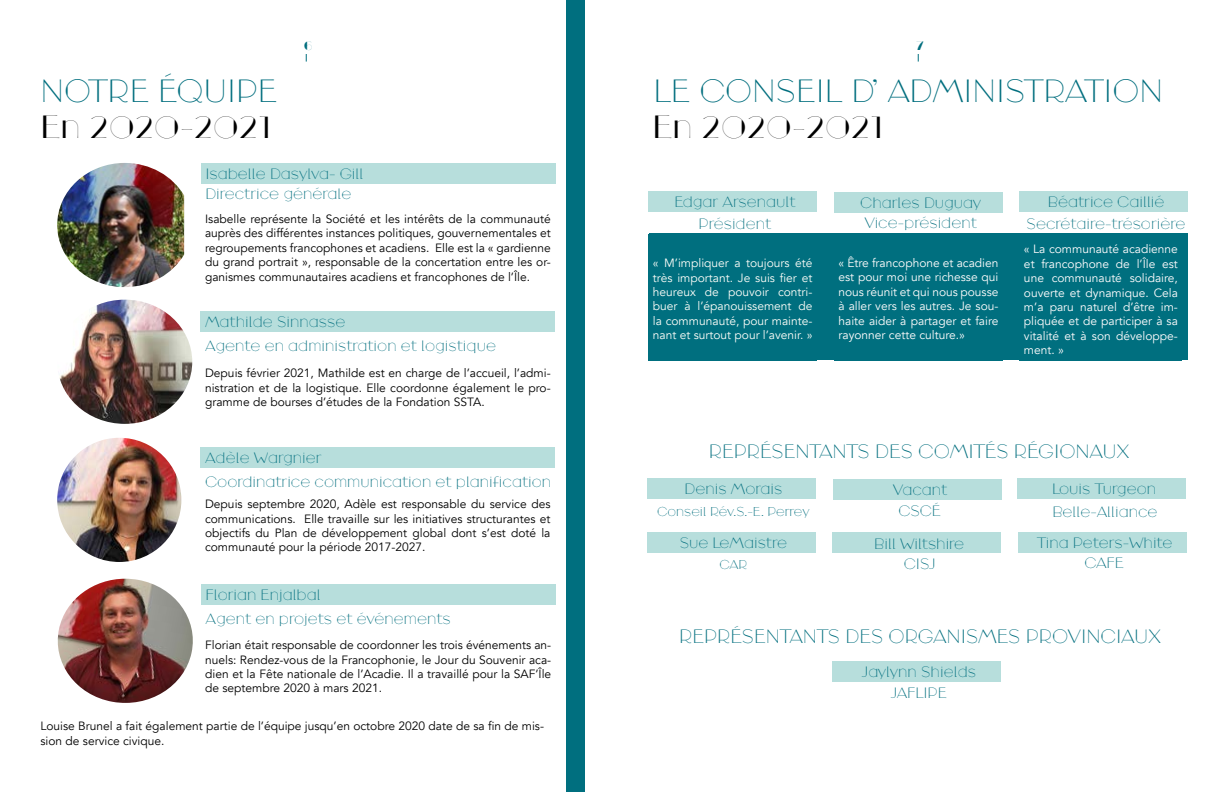
<style>
.page{position:relative;width:1224px;height:792px;background:#fff}
.page>*{position:absolute;margin:0;border:0;box-sizing:border-box;transform-origin:0 0}
.t1{font:30px "Broadacre Thin 1";color:#006e7e}
.t2{font:30px "Broadacre Hairline 2";color:#000}
.t3{font:18px "Broadacre Thin 1";letter-spacing:-.01em;color:#006e7e}
.t4{font:14px/24px "Broadacre Thin 1";color:#006e7e}
.t5{font:12px/14.4px "Avenir";color:#000;text-align:justify}
.t6{font:12px/14.4px "Avenir";color:#fffdfe;text-align:justify}
.t7{font:12px/14.4px "Avenir";color:#fffdfd;text-align:justify}
.t8{font:12px/14.4px "Avenir";color:#fcfdf8;text-align:justify}
.t9{font:12px "Broadacre Thin 1";color:#006e7e}
.t10{font:12px "Broadacre Hairline 3";color:#006e7e}
</style>
<div class="page">
<div style="left:567px;top:0;width:18px;height:792px;background:#006f7f"></div>
<div style="left:649px;top:234px;width:539px;height:126px;background:#006f7f"></div>
<img style="left:57px;top:438px;width:124px;height:124px;border-radius:62px">
<img style="left:57px;top:163px;width:127px;height:124px">
<img style="left:59px;top:300px;width:133px;height:124px">
<img style="left:57px;top:579px;width:136px;height:124px">
<div style="left:201px;top:163px;width:354px;height:21px;background:#b7dedc"></div>
<div style="left:201px;top:311px;width:354px;height:21px;background:#b7dedc"></div>
<div style="left:201px;top:447px;width:354px;height:21px;background:#b7dedc"></div>
<div style="left:201px;top:584px;width:355px;height:21px;background:#b7dedc"></div>
<div style="left:648px;top:192px;width:169px;height:20px;background:#b7dedc"></div>
<div style="left:648px;top:234px;width:169px;height:126px;background:#006f7f"></div>
<div style="left:834px;top:192px;width:169px;height:21px;background:#b7dedc"></div>
<div style="left:1019px;top:192px;width:169px;height:20px;background:#b7dedc"></div>
<div style="left:647px;top:478px;width:168px;height:21px;background:#b7dedc"></div>
<div style="left:833px;top:479px;width:169px;height:21px;background:#b7dedc"></div>
<div style="left:1017px;top:478px;width:169px;height:21px;background:#b7dedc"></div>
<div style="left:647px;top:532px;width:168px;height:21px;background:#b7dedc"></div>
<div style="left:832px;top:533px;width:169px;height:20px;background:#b7dedc"></div>
<div style="left:1018px;top:532px;width:169px;height:21px;background:#b7dedc"></div>
<div style="left:832px;top:661px;width:169px;height:21px;background:#b7dedc"></div>
<h1 class="t1" style="left:40px;top:73px;width:238px">NOTRE ÉQUIPE</h1>
<p class="t10" style="left:304px;top:38px;width:10px">6</p>
<p class="t10" style="left:917px;top:38px;width:9px">7</p>
<h1 class="t1" style="left:653px;top:73px;width:511px">LE CONSEIL D’ ADMINISTRATION</h1>
<h1 class="t2" style="left:40px;top:109px;width:233px">En 2020-2021</h1>
<h1 class="t2" style="left:652px;top:109px;width:233px">En 2020-2021</h1>
<p class="t4" style="left:205px;top:163px;width:160px;line-height:20px">Isabelle Dasylva- Gill<br>Directrice générale</p>
<p class="t5" style="left:205px;top:212px;width:347px">Isabelle représente la Société et les intérêts de la communauté auprès des différentes instances politiques, gouvernementales et regroupements francophones et acadiens. Elle est la « gardienne du grand portrait », responsable de la concertation entre les or&shy;ganismes communautaires acadiens et francophones de l’Île.</p>
<p class="t4" style="left:205px;top:310px;width:293px">Mathilde Sinnasse<br>Agente en administration et logistique</p>
<p class="t5" style="left:205px;top:366px;width:347px">Depuis février 2021, Mathilde est en charge de l’accueil, l’admi&shy;nistration et de la logistique. Elle coordonne également le pro&shy;gramme de bourses d’études de la Fondation SSTA.</p>
<p class="t4" style="left:674px;top:191px;width:123px;line-height:21.4px;text-align:center">Edgar Arsenault<br>Président</p>
<p class="t8" style="left:653px;top:256px;width:161px">« M’impliquer a toujours été très important. Je suis fier et heureux de pouvoir contri&shy;buer à l’épanouissement de la communauté, pour mainte&shy;nant et surtout pour l’avenir. »</p>
<p class="t4" style="left:860px;top:192px;width:122px;line-height:20.3px;text-align:center">Charles Duguay<br>Vice-président</p>
<p class="t7" style="left:838px;top:256px;width:161px">« Être francophone et acadien est pour moi une richesse qui nous réunit et qui nous pousse à aller vers les autres. Je sou&shy;haite aider à partager et faire rayonner cette culture.»</p>
<p class="t4" style="left:1027px;top:191px;width:160px;line-height:21.8px;text-align:center">Béatrice Caillié<br>Secrétaire-trésorière</p>
<p class="t6" style="left:1024px;top:242px;width:155px">« La communauté acadienne et francophone de l’Île est une communauté solidaire, ouverte et dynamique. Cela m’a paru naturel d’être im&shy;pliquée et de participer à sa vitalité et à son développe&shy;ment. »</p>
<p class="t4" style="left:205px;top:446px;width:348px">Adèle Wargnier<br>Coordinatrice communication et planification</p>
<p class="t5" style="left:205px;top:497px;width:347px">Depuis septembre 2020, Adèle est responsable du service des communications. Elle travaille sur les initiatives structurantes et objectifs du Plan de développement global dont s’est doté la communauté pour la période 2017-2027.</p>
<p class="t4" style="left:206px;top:583px;width:247px">Florian Enjalbal<br>Agent en projets et événements</p>
<p class="t5" style="left:205px;top:638px;width:348px">Florian était responsable de coordonner les trois événements an&shy;nuels: Rendez-vous de la Francophonie, le Jour du Souvenir aca&shy;dien et la Fête nationale de l’Acadie. Il a travaillé pour la SAF’Île de septembre 2020 à mars 2021.</p>
<p class="t5" style="left:40px;top:719px;width:505px">Louise Brunel a fait également partie de l’équipe jusqu’en octobre 2020 date de sa fin de mis&shy;sion de service civique.</p>
<h2 class="t3" style="left:709px;top:440px;width:422px">REPRÉSENTANTS DES COMITÉS RÉGIONAUX</h2>
<p class="t4" style="left:685px;top:477px;width:99px">Denis Morais</p>
<p class="t4" style="left:893px;top:477px;width:56px">Vacant</p>
<p class="t4" style="left:1052px;top:477px;width:106px">Louis Turgeon</p>
<p class="t9" style="left:657px;top:504px;width:154px">Conseil Rév.S.-E. Perrey</p>
<p class="t4" style="left:898px;top:498px;width:44px">CSCÉ</p>
<p class="t4" style="left:1052px;top:499px;width:107px">Belle-Alliance</p>
<p class="t4" style="left:680px;top:531px;width:109px">Sue LeMaistre</p>
<p class="t4" style="left:874px;top:531px;width:92px">Bill Wiltshire</p>
<p class="t4" style="left:1037px;top:531px;width:138px">Tina Peters-White</p>
<p class="t9" style="left:719px;top:558px;width:29px">CAR</p>
<p class="t4" style="left:904px;top:552px;width:33px">CISJ</p>
<p class="t4" style="left:1084px;top:551px;width:41px">CAFE</p>
<h2 class="t3" style="left:679px;top:625px;width:483px">REPRÉSENTANTS DES ORGANISMES PROVINCIAUX</h2>
<p class="t4" style="left:862px;top:662px;width:116px;line-height:20.7px;text-align:center">Jaylynn Shields<br>JAFLIPE</p>
</div>
